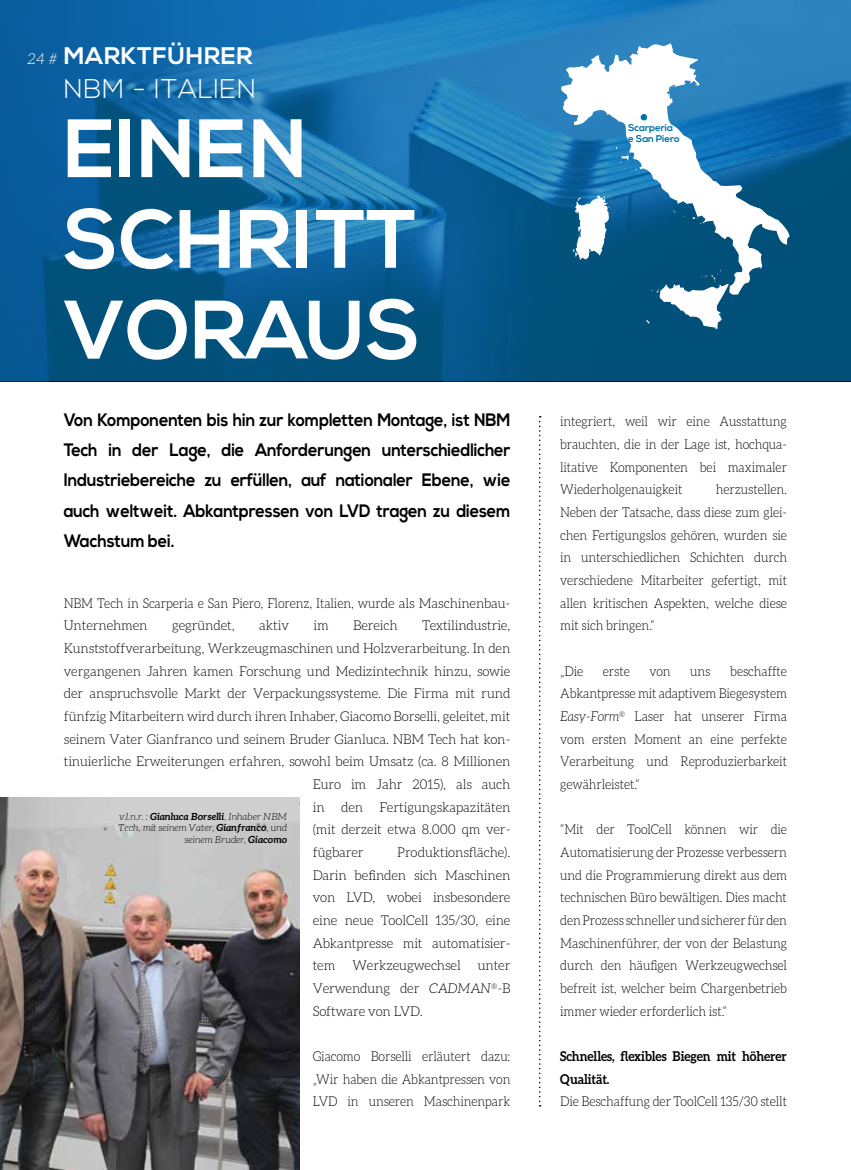
<style>
.page{position:relative;width:851px;height:1170px;background:#fff}
.page>*{position:absolute;margin:0;border:0;box-sizing:border-box;transform-origin:0 0}
.t1{font:700 82.5px/90.6px "Nexa";color:#fff}
.t2{font:300 27px "Nexa";letter-spacing:.02em;color:#fff}
.t3{font:700 24px "Nexa";letter-spacing:.025em;color:#fff}
.t4{font:700 18px/30px "Nexa";letter-spacing:-.01em;color:#000;text-align:justify;scale:.9 1}
.t5{font:italic 300 15px "Aleo";color:#fff}
.t6{font:300 13.5px/22.6px "Aleo";letter-spacing:-.01em;color:#000;text-align:justify;scale:.92 1}
.t7{font:300 13.5px/22.6px "Aleo";letter-spacing:-.01em;color:#000;text-align:justify}
.t8{font:700 13.5px/22.6px "Aleo";letter-spacing:-.01em;color:#000;scale:.92 1}
.t9{font:italic 300 9.75px/11.7px "Aleo";color:#000;text-align:right}
.t10{font:700 9.75px/10.5px "Nexa";letter-spacing:-.01em;color:#0073ab}
.s1{font-weight:700}
.s2{font-style:italic}
</style>
<div class="page">
<svg style="left:0;top:0;width:850px;height:381px;background:#0f659b"></svg>
<svg style="left:539px;top:416px;width:1px;height:690px"></svg>
<svg style="left:560px;top:43px;width:229px;height:252px"></svg>
<svg style="left:616px;top:147px;width:13px;height:23px"></svg>
<svg style="left:635px;top:168px;width:5px;height:5px"></svg>
<svg style="left:673px;top:210px;width:5px;height:3px"></svg>
<svg style="left:692px;top:217px;width:9px;height:7px"></svg>
<svg style="left:572px;top:195px;width:38px;height:65px"></svg>
<svg style="left:646px;top:270px;width:82px;height:59px"></svg>
<div style="left:640px;top:114px;width:7px;height:6px;background:#0073ab;border-radius:50%"></div>
<img style="left:0;top:797px;width:300px;height:372px">
<h3 class="t3" style="left:64px;top:42px;width:190px">MARKTFÜHRER</h3>
<p class="t5" style="left:27px;top:50px;width:32px">24 #</p>
<h2 class="t2" style="left:64px;top:73px;width:194px">NBM - ITALIEN</h2>
<h1 class="t1" style="left:64px;top:106px;width:358px">EINEN<br>SCHRITT<br>VORAUS</h1>
<p class="t4" style="left:64px;top:406px;width:498px">Von Komponenten bis hin zur kompletten Montage, ist NBM Tech in der Lage, die Anforderungen unterschiedlicher Industriebereiche zu erfüllen, auf nationaler Ebene, wie auch weltweit. Abkantpressen von LVD tragen zu diesem Wachstum bei.</p>
<p class="t6" style="left:64px;top:591px;width:487px">NBM Tech in Scarperia e San Piero, Florenz, Italien, wurde als Maschinenbau-<br>Unternehmen</p>
<p class="t7" style="left:172px;top:614px;width:64px">gegründet,</p>
<p class="t7" style="left:259px;top:614px;width:31px">aktiv</p>
<p class="t7" style="left:313px;top:614px;width:17px">im</p>
<p class="t7" style="left:353px;top:614px;width:46px">Bereich</p>
<p class="t7" style="left:422px;top:614px;width:90px">Textilindustrie,</p>
<p class="t7" style="left:64px;top:637px;width:448px">Kunststoffverarbeitung, Werkzeugmaschinen und Holzverarbeitung. In den</p>
<p class="t7" style="left:64px;top:659px;width:448px">vergangenen Jahren kamen Forschung und Medizintechnik hinzu, sowie</p>
<p class="t7" style="left:64px;top:682px;width:448px">der anspruchsvolle Markt der Verpackungssysteme. Die Firma mit rund</p>
<p class="t7" style="left:64px;top:705px;width:448px">fünfzig Mitarbeitern wird durch ihren Inhaber, Giacomo Borselli, geleitet, mit</p>
<p class="t7" style="left:64px;top:727px;width:448px">seinem Vater Gianfranco und seinem Bruder Gianluca. NBM Tech hat kon-</p>
<p class="t7" style="left:64px;top:750px;width:448px">tinuierliche Erweiterungen erfahren, sowohl beim Umsatz (ca. 8 Millionen</p>
<p class="t7" style="left:313px;top:772px;width:199px">Euro im Jahr 2015), als auch</p>
<p class="t7" style="left:313px;top:795px;width:199px">in den Fertigungskapazitäten</p>
<p class="t7" style="left:313px;top:818px;width:199px">(mit derzeit etwa 8.000 qm ver-</p>
<p class="t7" style="left:313px;top:840px;width:52px">fügbarer</p>
<p class="t9" style="left:119px;top:810px;width:170px">v.l.n.r. : <span class="s1">Gianluca Borselli</span>, Inhaber NBM<br>Tech, mit seinem Vater, <span class="s1">Gianfranco</span>, und seinem Bruder, <span class="s1">Giacomo</span></p>
<p class="t7" style="left:313px;top:840px;width:199px;text-indent:85px">Produktionsfläche).<br>Darin befinden sich Maschinen von LVD, wobei insbesondere eine neue ToolCell 135/30, eine Abkantpresse mit automatisier&shy;tem</p>
<p class="t7" style="left:352px;top:954px;width:110px">Werkzeugwechsel</p>
<p class="t7" style="left:313px;top:954px;width:199px;text-indent:165px">unter Verwendung der <span class="s2">CADMAN</span><sup>®</sup>-B Software von LVD.</p>
<p class="t6" style="left:313px;top:1044px;width:216px">Giacomo Borselli erläutert dazu: „Wir haben die Abkantpressen von LVD in unseren Maschinenpark</p>
<p class="t10" style="left:628px;top:123px;width:53px">Scarperia e San Piero</p>
<p class="t6" style="left:560px;top:410px;width:248px">integriert, weil wir eine Ausstattung brauchten, die in der Lage ist, hochqua&shy;litative Komponenten bei maximaler Wiederholgenauigkeit</p>
<p class="t6" style="left:560px;top:478px;width:248px;text-indent:156px">herzustellen.<br>Neben der Tatsache, dass diese zum glei&shy;chen Fertigungslos gehören, wurden sie in unterschiedlichen Schichten durch verschiedene Mitarbeiter gefertigt, mit allen kritischen Aspekten, welche diese mit sich bringen.“</p>
<p class="t6" style="left:560px;top:659px;width:27px">„Die</p>
<p class="t6" style="left:603px;top:659px;width:31px">erste</p>
<p class="t6" style="left:649px;top:659px;width:25px">von</p>
<p class="t6" style="left:690px;top:659px;width:24px">uns</p>
<p class="t6" style="left:560px;top:659px;width:248px;text-indent:170px">beschaffte Abkantpresse mit adaptivem Biegesystem <span class="s2">Easy-Form</span><sup>®</sup> Laser hat unserer Firma vom ersten Moment an eine perfekte Verarbeitung und Reproduzierbarkeit gewährleistet.“</p>
<p class="t6" style="left:560px;top:818px;width:248px">“Mit der ToolCell können wir die Automatisierung der Prozesse verbessern und die Programmierung direkt aus dem technischen Büro bewältigen. Dies macht den Prozess schneller und sicherer für den Maschinenführer, der von der Belastung durch den häufigen Werkzeugwechsel befreit ist, welcher beim Chargenbetrieb immer wieder erforderlich ist.“</p>
<p class="t8" style="left:560px;top:1044px;width:248px">Schnelles, flexibles Biegen mit höherer<br>Qualität.</p>
<p class="t6" style="left:560px;top:1090px;width:248px">Die Beschaffung der ToolCell 135/30 stellt</p>
</div>
